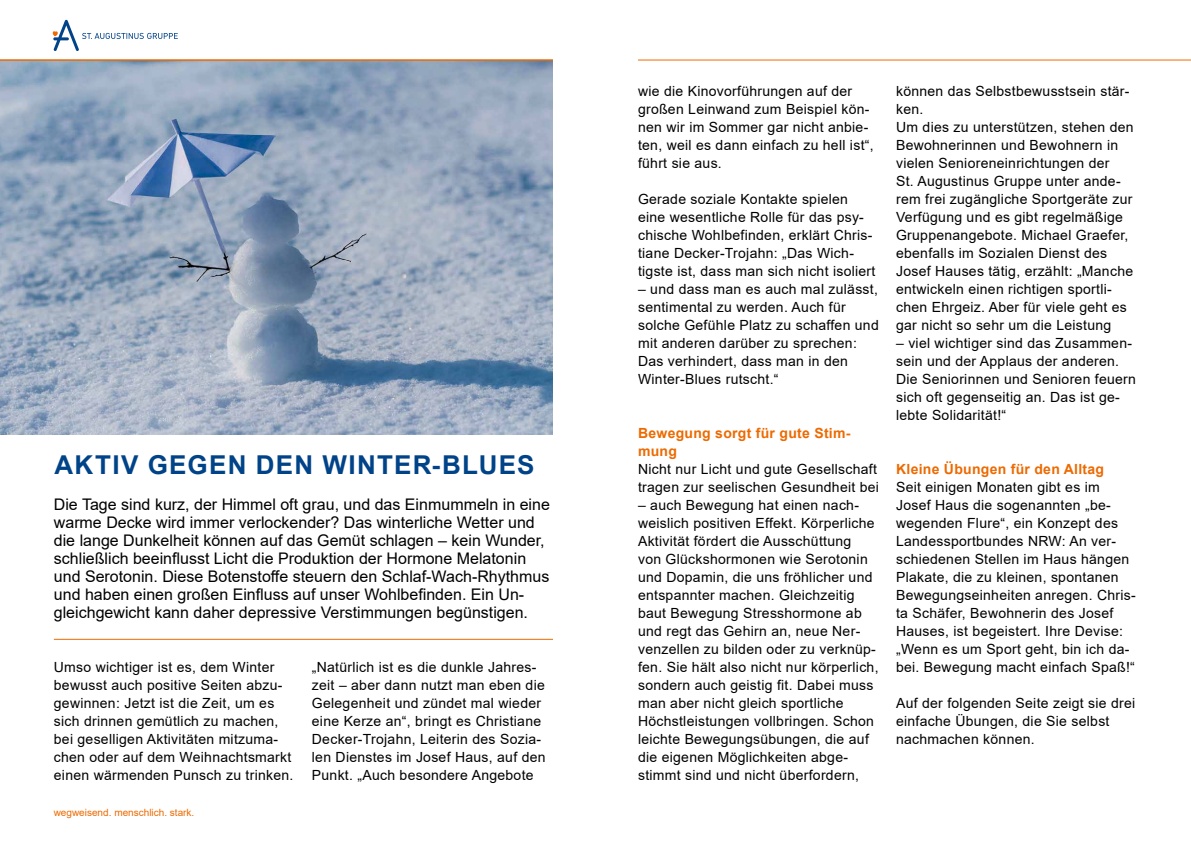
<style>
.page{position:relative;width:1191px;height:842px;background:#fff}
.page>*{position:absolute;margin:0;border:0;box-sizing:border-box;transform-origin:0 0}
.t1{font:700 26px "Arial";letter-spacing:.05em;color:#004388}
.t2{font:16px/18px "Arial";color:#000}
.t3{font:14px/18px "Arial";letter-spacing:.02em;color:#000}
.t4{font:700 14px/18px "Arial";letter-spacing:.02em;color:#ed6a00}
.t5{font:10px "Arial";color:#ed6a00}
</style>
<div class="page">
<img style="left:0;top:61px;width:553px;height:373px">
<svg style="left:52px;top:20px;width:126px;height:31px"></svg>
<hr style="left:638px;top:60px;width:553px;height:1px;background:#ed6a00">
<hr style="left:0;top:60px;width:553px;height:1px;background:#ed6a00">
<hr style="left:54px;top:639px;width:499px;height:1px;background:#ed6a00">
<h1 class="t1" style="left:54px;top:447px;width:479px">Aktiv g eg en den Winter-Blues</h1>
<p class="t2" style="left:54px;top:495px;width:497px">Die Tage sind kurz, der Himmel oft grau, und das Einmummeln in eine warme Decke wird immer verlockender? Das winterliche Wetter und die lange Dunkelheit können auf das Gemüt schlagen – kein Wunder, schließlich beeinflusst Licht die Produktion der Hormone Melatonin und Serotonin. Diese Botenstoffe steuern den Schlaf-Wach-Rhythmus und haben einen großen Einfluss auf unser Wohlbefinden. Ein Un&shy;gleichgewicht kann daher depressive Verstimmungen begünstigen.</p>
<p class="t3" style="left:54px;top:658px;width:241px">U mso wichtiger ist es, dem Winter bewusst auch positive Seiten abzu&shy;gewinnen: Jetzt ist die Zeit, um es sich drinnen gemütlich zu machen, bei geselligen Aktivitäten mitzuma&shy;chen oder auf dem Weihnachtsmarkt einen wärmenden Punsch zu trinken.</p>
<p class="t3" style="left:312px;top:658px;width:235px">„Natürlich ist es die dunkle Jahres&shy;zeit – aber dann nutzt man eben die Gelegenheit und zündet mal wieder eine Kerze an“, bringt es Christiane Decker-Trojahn, Leiterin des Sozia&shy;len Dienstes im Josef Haus, auf den Punkt. „Auch besondere Angebote</p>
<p class="t5" style="left:54px;top:805px;width:142px">wegweisend. menschlich. stark.</p>
<p class="t3" style="left:638px;top:82px;width:237px">wie die Kinovorführungen auf der großen Leinwand zum Beispiel kön&shy;nen wir im Sommer gar nicht anbie&shy;ten, weil es dann einfach zu hell ist“, führt sie aus.</p>
<p class="t3" style="left:638px;top:190px;width:239px">Gerade soziale Kontakte spielen eine wesentliche Rolle für das psy&shy;chische Wohlbefinden, erklärt Chris&shy;tiane Decker-Trojahn: „Das Wich&shy;tigste ist, dass man sich nicht isoliert</p>
<p class="t3" style="left:638px;top:280px;width:242px">– und dass man es auch mal zulässt, sentimental zu werden. Auch für solche Gefühle Platz zu schaffen und mit anderen darüber zu sprechen:<br>Das verhindert, dass man in den<br>Winter-Blues rutscht.“</p>
<p class="t4" style="left:638px;top:424px;width:214px">Bewegung sorgt für gute Stim&shy;mung</p>
<p class="t3" style="left:638px;top:460px;width:242px">N icht nur Licht und gute Gesellschaft tragen zur seelischen Gesundheit bei</p>
<p class="t3" style="left:638px;top:496px;width:242px">– auch Bewegung hat einen nach&shy;weislich positiven Effekt. Körperliche Aktivität fördert die Ausschüttung<br>von Glückshormonen wie Serotonin und Dopamin, die uns fröhlicher und entspannter machen. Gleichzeitig baut Bewegung Stresshormone ab und regt das Gehirn an, neue Ner&shy;venzellen zu bilden oder zu verknüp&shy;fen. Sie hält also nicht nur körperlich, sondern auch geistig fit. Dabei muss man aber nicht gleich sportliche Höchstleistungen vollbringen. Schon leichte Bewegungsübungen, die auf die eigenen Möglichkeiten abge&shy;stimmt sind und nicht überfordern,</p>
<p class="t3" style="left:896px;top:82px;width:239px">können das Selbstbewusstsein stär&shy;ken.<br>U m dies zu unterstützen, stehen den Bewohnerinnen und Bewohnern in vielen Senioreneinrichtungen der<br>St. Augustinus Gruppe unter ande&shy;rem frei zugängliche Sportgeräte zur Verfügung und es gibt regelmäßige Gruppenangebote. Michael Graefer, ebenfalls im Sozialen Dienst des Josef Hauses tätig, erzählt: „Manche entwickeln einen richtigen sportli&shy;chen Ehrgeiz. Aber für viele geht es gar nicht so sehr um die Leistung</p>
<p class="t3" style="left:896px;top:334px;width:241px">– viel wichtiger sind das Zusammen&shy;sein und der Applaus der anderen.<br>Die Seniorinnen und Senioren feuern sich oft gegenseitig an. Das ist ge&shy;lebte Solidarität!“</p>
<p class="t4" style="left:896px;top:460px;width:209px">Kleine Übungen für den Alltag</p>
<p class="t3" style="left:896px;top:478px;width:241px">Seit einigen Monaten gibt es im Josef Haus die sogenannten „be&shy;wegenden Flure“, ein Konzept des Landessportbundes NRW: An ver&shy;schiedenen Stellen im Haus hängen Plakate, die zu kleinen, spontanen Bewegungseinheiten anregen. Chris&shy;ta Schäfer, Bewohnerin des Josef Hauses, ist begeistert. Ihre Devise: „Wenn es um Sport geht, bin ich da&shy;bei. Bewegung macht einfach Spaß!“</p>
<p class="t3" style="left:896px;top:694px;width:241px">Auf der folgenden Seite zeigt sie drei einfache Übungen, die Sie selbst nachmachen können.</p>
</div>
